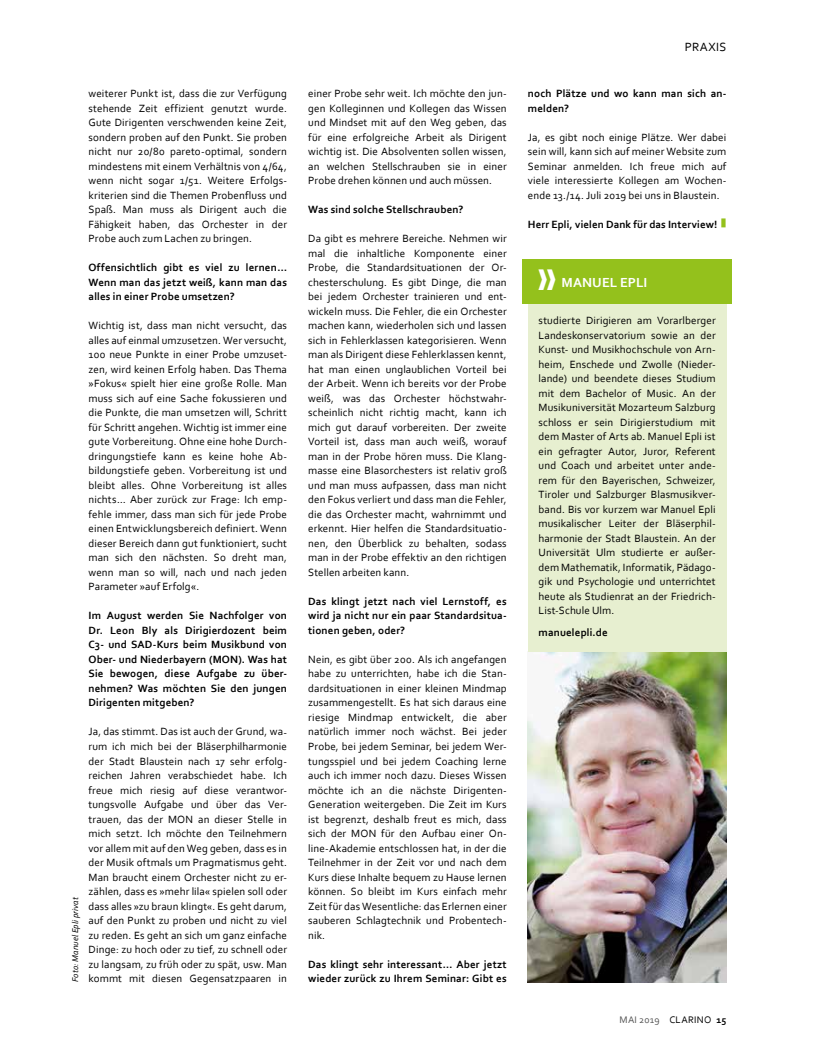
<style>
.page{position:relative;width:815px;height:1053px;background:#fff}
.page>*{position:absolute;margin:0;border:0;box-sizing:border-box;transform-origin:0 0}
.t1{font:700 38.75px "Century Gothic";color:#fff}
.t2{font:13.75px "Corbel Clarino Bold";letter-spacing:.005em;color:#fff}
.t3{font:12.5px "Corbel Clarino";letter-spacing:.025em;color:#000}
.t4{font:11px/14.5px "Corbel Clarino";letter-spacing:.01em;color:#000;text-align:justify}
.t5{font:11px/14.5px "Corbel Clarino Bold";letter-spacing:.01em;color:#000}
.t6{font:10px "Corbel Clarino";letter-spacing:.03em;color:#565656}
.t7{font:8.75px "Corbel Clarino Italic";letter-spacing:.01em;color:#000}
.s1{color:#000}
.s2{font-family:"Corbel Clarino Bold";color:#000}
</style>
<div class="page">
<img style="left:528px;top:651px;width:198px;height:330px">
<div style="left:528px;top:259px;width:198px;height:392px;background:#e7efd0"></div>
<div style="left:523px;top:259px;width:209px;height:45px;background:#94c11c"></div>
<p class="t7" style="left:70px;top:981px;width:87px;rotate:-90deg">Foto: Manuel Epli privat</p>
<p class="t4" style="left:89px;top:86px;width:200px">weiterer Punkt ist, dass die zur Verfügung stehende Zeit effizient genutzt wurde.<br>Gute Dirigenten verschwenden keine Zeit, sondern proben auf den Punkt. Sie proben nicht nur 20/80 pareto-optimal, sondern mindestens mit einem Verhältnis von 4/64, wenn nicht sogar 1/51. Weitere Erfolgs&shy;kriterien sind die Themen Probenfluss und Spaß. Man muss als Dirigent auch die Fähigkeit haben, das Orchester in der Probe auch zum Lachen zu bringen.</p>
<p class="t5" style="left:89px;top:260px;width:200px;text-align:justify">Offensichtlich gibt es viel zu lernen… Wenn man das jetzt weiß, kann man das alles in einer Probe umsetzen?</p>
<p class="t4" style="left:89px;top:318px;width:200px">Wichtig ist, dass man nicht versucht, das alles auf einmal umzusetzen. Wer versucht, 100 neue Punkte in einer Probe umzuset&shy;zen, wird keinen Erfolg haben. Das Thema »Fokus« spielt hier eine große Rolle. Man muss sich auf eine Sache fokussieren und die Punkte, die man umsetzen will, Schritt für Schritt angehen. Wichtig ist immer eine gute Vorbereitung. Ohne eine hohe Durch&shy;dringungstiefe kann es keine hohe Ab&shy;bildungstiefe geben. Vorbereitung ist und bleibt alles. Ohne Vorbereitung ist alles nichts… Aber zurück zur Frage: Ich emp&shy;fehle immer, dass man sich für jede Probe einen Entwicklungsbereich definiert. Wenn dieser Bereich dann gut funktioniert, sucht man sich den nächsten. So dreht man, wenn man so will, nach und nach jeden Parameter »auf Erfolg«.</p>
<p class="t5" style="left:89px;top:608px;width:200px">Im August werden Sie Nachfolger von Dr. Leon Bly als Dirigierdozent beim C3- und SAD-Kurs beim Musikbund von Ober- und Niederbayern (MON). Was hat Sie bewogen, diese Aufgabe zu über&shy;nehmen? Was möchten Sie den jungen Dirigenten mitgeben?</p>
<p class="t4" style="left:89px;top:724px;width:200px">Ja, das stimmt. Das ist auch der Grund, wa&shy;rum ich mich bei der Bläserphilharmonie der Stadt Blaustein nach 17 sehr erfolg&shy;reichen Jahren verabschiedet habe. Ich freue mich riesig auf diese verantwor&shy;tungsvolle Aufgabe und über das Ver&shy;trauen, das der MON an dieser Stelle in mich setzt. Ich möchte den Teilnehmern vor allem mit auf den Weg geben, dass es in der Musik oftmals um Pragmatismus geht.<br>Man braucht einem Orchester nicht zu er&shy;zählen, dass es »mehr lila« spielen soll oder dass alles »zu braun klingt«. Es geht darum, auf den Punkt zu proben und nicht zu viel zu reden. Es geht an sich um ganz einfache Dinge: zu hoch oder zu tief, zu schnell oder zu langsam, zu früh oder zu spät, usw. Man kommt mit diesen Gegensatzpaaren in</p>
<p class="t4" style="left:308px;top:86px;width:200px">einer Probe sehr weit. Ich möchte den jun&shy;gen Kolleginnen und Kollegen das Wissen und Mindset mit auf den Weg geben, das für eine erfolgreiche Arbeit als Dirigent wichtig ist. Die Absolventen sollen wissen, an welchen Stellschrauben sie in einer Probe drehen können und auch müssen.</p>
<p class="t5" style="left:308px;top:202px;width:157px">Was sind solche Stellschrauben?</p>
<p class="t4" style="left:308px;top:231px;width:200px">Da gibt es mehrere Bereiche. Nehmen wir mal die inhaltliche Komponente einer Probe, die Standardsituationen der Or&shy;chesterschulung. Es gibt Dinge, die man bei jedem Orchester trainieren und ent&shy;wickeln muss. Die Fehler, die ein Orchester machen kann, wiederholen sich und lassen sich in Fehlerklassen kategorisieren. Wenn man als Dirigent diese Fehlerklassen kennt, hat man einen unglaublichen Vorteil bei der Arbeit. Wenn ich bereits vor der Probe weiß, was das Orchester höchstwahr&shy;scheinlich nicht richtig macht, kann ich mich gut darauf vorbereiten. Der zweite Vorteil ist, dass man auch weiß, worauf man in der Probe hören muss. Die Klang&shy;masse eine Blasorchesters ist relativ groß und man muss aufpassen, dass man nicht den Fokus verliert und dass man die Fehler, die das Orchester macht, wahrnimmt und erkennt. Hier helfen die Standardsituatio&shy;nen, den Überblick zu behalten, sodass man in der Probe effektiv an den richtigen Stellen arbeiten kann.</p>
<p class="t5" style="left:308px;top:593px;width:200px;text-align:justify">Das klingt jetzt nach viel Lernstoff, es wird ja nicht nur ein paar Standardsitua&shy;tionen geben, oder?</p>
<p class="t4" style="left:308px;top:651px;width:200px;text-align:left">Nein, es gibt über 200. Als ich angefangen habe zu unterrichten, habe ich die Stan&shy;dardsituationen in einer kleinen Mindmap zusammengestellt. Es hat sich daraus eine riesige Mindmap entwickelt, die aber natürlich immer noch wächst. Bei jeder Probe, bei jedem Seminar, bei jedem Wer&shy;tungsspiel und bei jedem Coaching lerne auch ich immer noch dazu. Dieses Wissen möchte ich an die nächste Dirigenten-Generation weitergeben. Die Zeit im Kurs ist begrenzt, deshalb freut es mich, dass sich der MON für den Aufbau einer On&shy;line-Akademie entschlossen hat, in der die Teilnehmer in der Zeit vor und nach dem Kurs diese Inhalte bequem zu Hause lernen können. So bleibt im Kurs einfach mehr Zeit für das Wesentliche: das Erlernen einer sauberen Schlagtechnik und Probentech&shy;nik.</p>
<p class="t5" style="left:308px;top:956px;width:200px">Das klingt sehr interessant… Aber jetzt wieder zurück zu Ihrem Seminar: Gibt es</p>
<p class="t3" style="left:685px;top:39px;width:43px">PRAXIS</p>
<p class="t5" style="left:528px;top:86px;width:200px">noch Plätze und wo kann man sich an&shy;melden?</p>
<p class="t4" style="left:528px;top:129px;width:200px">Ja, es gibt noch einige Plätze. Wer dabei sein will, kann sich auf meiner Website zum Seminar anmelden. Ich freue mich auf viele interessierte Kollegen am Wochen&shy;ende 13./14. Juli 2019 bei uns in Blaustein.</p>
<p class="t5" style="left:528px;top:216px;width:191px">Herr Epli, vielen Dank für das Interview!</p>
<h1 class="t1" style="left:538px;top:247px;width:19px">»</h1>
<p class="t2" style="left:562px;top:273px;width:87px">MANUEL EPLI</p>
<p class="t4" style="left:539px;top:313px;width:179px;text-align:left">studierte Dirigieren am Vorarlberger Landeskonservatorium sowie an der Kunst- und Musikhochschule von Arn&shy;heim, Enschede und Zwolle (Nieder&shy;lande) und beendete dieses Studium mit dem Bachelor of Music. An der Musikuniversität Mozarteum Salzburg schloss er sein Dirigierstudium mit dem Master of Arts ab. Manuel Epli ist ein gefragter Autor, Juror, Referent und Coach und arbeitet unter ande&shy;rem für den Bayerischen, Schweizer, Tiroler und Salzburger Blasmusikver&shy;band. Bis vor kurzem war Manuel Epli musikalischer Leiter der Bläserphil&shy;harmonie der Stadt Blaustein. An der Universität Ulm studierte er außer&shy;dem Mathematik, Informatik, Pädago&shy;gik und Psychologie und unterrichtet heute als Studienrat an der Friedrich-List-Schule Ulm.</p>
<p class="t5" style="left:539px;top:624px;width:71px">manuelepli.de</p>
<p class="t6" style="left:619px;top:1013px;width:108px">MAI 2019 <span class="s1">CLARINO</span> <span class="s2">15</span></p>
</div>
